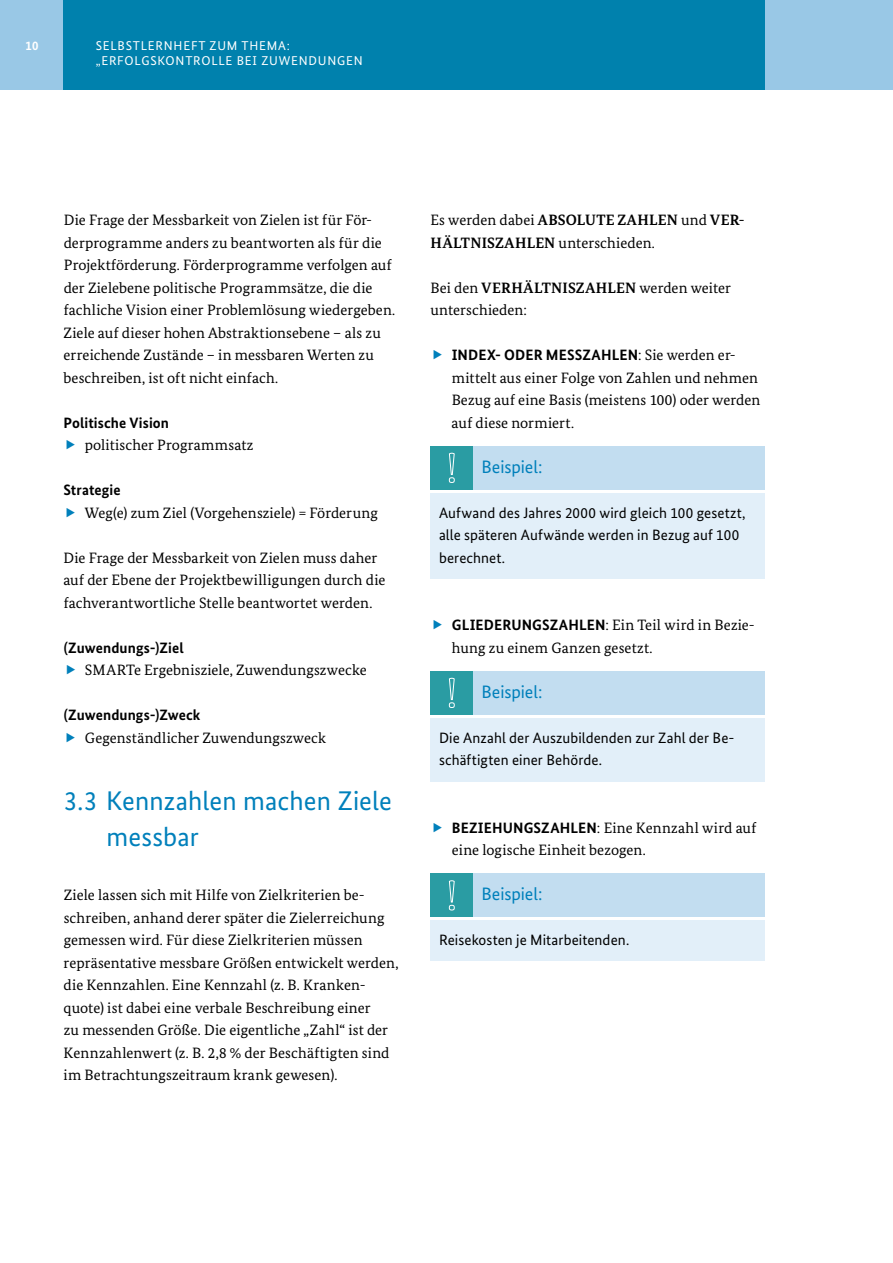
<style>
.page{position:relative;width:893px;height:1263px;background:#fff}
.page>*{position:absolute;margin:0;border:0;box-sizing:border-box;transform-origin:0 0}
.t1{font:27px/36px "Bundes Sans";letter-spacing:.005em;color:#0080bb}
.t2{font:18px "Bundes Sans";letter-spacing:-.005em;color:#0080bb}
.t3{font:15px/22.5px "Bundes Serif";letter-spacing:.005em;color:#000}
.t4{font:15px/22.5px "Bundes Sans";letter-spacing:.005em;color:#000}
.t5{font:700 15px "Bundes Sans";letter-spacing:.005em;color:#000}
.t6{font:700 15px/22.5px "Bundes Serif";letter-spacing:.02em;color:#000}
.t7{font:12.75px/15.3px "Bundes Sans";letter-spacing:.06em;color:#fff}
.t8{font:700 12.75px "Bundes Sans";color:#fff}
.s1{font-weight:400}
.s2{font-weight:700}
.s3{font-family:"Bundes Serif";font-weight:400}
.s4{font-family:"Bundes Sans";font-weight:700}
</style>
<div class="page">
<div style="left:0;top:0;width:340px;height:90px;background:#99c8e6"></div>
<div style="left:64px;top:0;width:829px;height:90px;background:#0081ad"></div>
<div style="left:765px;top:0;width:128px;height:90px;background:#99c8e6"></div>
<div style="left:431px;top:921px;width:334px;height:40px;background:#e2eff9"></div>
<div style="left:431px;top:718px;width:334px;height:63px;background:#e2eff9"></div>
<div style="left:431px;top:493px;width:334px;height:86px;background:#e2eff9"></div>
<div style="left:431px;top:446px;width:334px;height:43px;background:#c2ddf0"></div>
<div style="left:431px;top:446px;width:42px;height:43px;background:#2a9ca3"></div>
<svg style="left:448px;top:452px;width:7px;height:31px"></svg>
<div style="left:431px;top:671px;width:334px;height:43px;background:#c2ddf0"></div>
<div style="left:431px;top:873px;width:334px;height:44px;background:#c2ddf0"></div>
<div style="left:431px;top:671px;width:42px;height:43px;background:#2a9ca3"></div>
<svg style="left:448px;top:677px;width:7px;height:31px"></svg>
<div style="left:431px;top:873px;width:42px;height:44px;background:#2a9ca3"></div>
<svg style="left:448px;top:880px;width:7px;height:31px"></svg>
<p class="t8" style="left:25px;top:37px;width:15px">10</p>
<p class="t7" style="left:96px;top:37px;width:269px">SELBSTLERNHEFT ZUM THEMA: „ERFOLGSKONTROLLE BEI ZUWENDUNGEN</p>
<p class="t3" style="left:64px;top:208px;width:333px">Die Frage der Messbarkeit von Zielen ist für För&shy;derprogramme anders zu beantworten als für die Projektförderung. Förderprogramme verfolgen auf der Zielebene politische Programmsätze, die die fachliche Vision einer Problemlösung wiedergeben.<br>Ziele auf dieser hohen Abstraktionsebene – als zu erreichende Zustände – in messbaren Werten zu beschreiben, ist oft nicht einfach.</p>
<p class="t5" style="left:63px;top:413px;width:107px">Politische Vision</p>
<p class="t3" style="left:85px;top:433px;width:170px">politischer Programmsatz</p>
<p class="t5" style="left:63px;top:481px;width:59px">Strategie</p>
<p class="t3" style="left:85px;top:501px;width:295px">Weg(e) zum Ziel (Vorgehensziele) = Förderung</p>
<p class="t3" style="left:63px;top:546px;width:324px">Die Frage der Messbarkeit von Zielen muss daher auf der Ebene der Projektbewilligungen durch die fachverantwortliche Stelle beantwortet werden.</p>
<p class="t5" style="left:64px;top:638px;width:122px">(Zuwendungs-)Ziel</p>
<p class="t3" style="left:85px;top:658px;width:283px">SMARTe Ergebnisziele, Zuwendungszwecke</p>
<p class="t5" style="left:64px;top:706px;width:138px">(Zuwendungs-)Zweck</p>
<p class="t3" style="left:85px;top:726px;width:243px">Gegenständlicher Zuwendungszweck</p>
<h1 class="t1" style="left:106px;top:782px;width:287px;text-indent:-43px">3.3 Kennzahlen machen Ziele messbar</h1>
<p class="t3" style="left:64px;top:883px;width:336px">Ziele lassen sich mit Hilfe von Zielkriterien be&shy;schreiben, anhand derer später die Zielerreichung gemessen wird. Für diese Zielkriterien müssen repräsentative messbare Größen entwickelt werden, die Kennzahlen. Eine Kennzahl (z. B. Kranken&shy;quote) ist dabei eine verbale Beschreibung einer<br>zu messenden Größe. Die eigentliche „Zahl“ ist der Kennzahlenwert (z. B. 2,8 % der Beschäftigten sind im Betrachtungszeitraum krank gewesen).</p>
<p class="t6" style="left:430px;top:208px;width:316px"><span class="s1">Es werden dabei</span> ABSOLUTE ZAHLEN <span class="s1">und</span> VER-<br>HÄLTNISZAHLEN <span class="s1">unterschieden.</span></p>
<p class="t3" style="left:430px;top:276px;width:302px">Bei den <span class="s2">VERHÄLTNISZAHLEN</span> werden weiter unterschieden:</p>
<p class="t5" style="left:452px;top:346px;width:286px">INDEX- ODER MESSZAHLEN<span class="s3">: Sie werden er-</span></p>
<p class="t3" style="left:452px;top:366px;width:310px">mittelt aus einer Folge von Zahlen und nehmen<br>Bezug auf eine Basis (meistens 100) oder werden auf diese normiert.</p>
<p class="t2" style="left:482px;top:455px;width:63px">Beispiel:</p>
<p class="t4" style="left:439px;top:501px;width:308px">Aufwand des Jahres 2000 wird gleich 100 gesetzt, alle späteren Aufwände werden in Bezug auf 100 berechnet.</p>
<p class="t3" style="left:452px;top:613px;width:304px"><span class="s4">GLIEDERUNGSZAHLEN</span>: Ein Teil wird in Bezie&shy;hung zu einem Ganzen gesetzt.</p>
<p class="t2" style="left:482px;top:680px;width:63px">Beispiel:</p>
<p class="t4" style="left:439px;top:726px;width:297px">Die Anzahl der Auszubildenden zur Zahl der Be&shy;schäftigten einer Behörde.</p>
<p class="t3" style="left:452px;top:816px;width:306px"><span class="s4">BEZIEHUNGSZAHLEN</span>: Eine Kennzahl wird auf eine logische Einheit bezogen.</p>
<p class="t2" style="left:482px;top:883px;width:63px">Beispiel:</p>
<p class="t4" style="left:439px;top:928px;width:192px">Reisekosten je Mitarbeitenden.</p>
</div>
